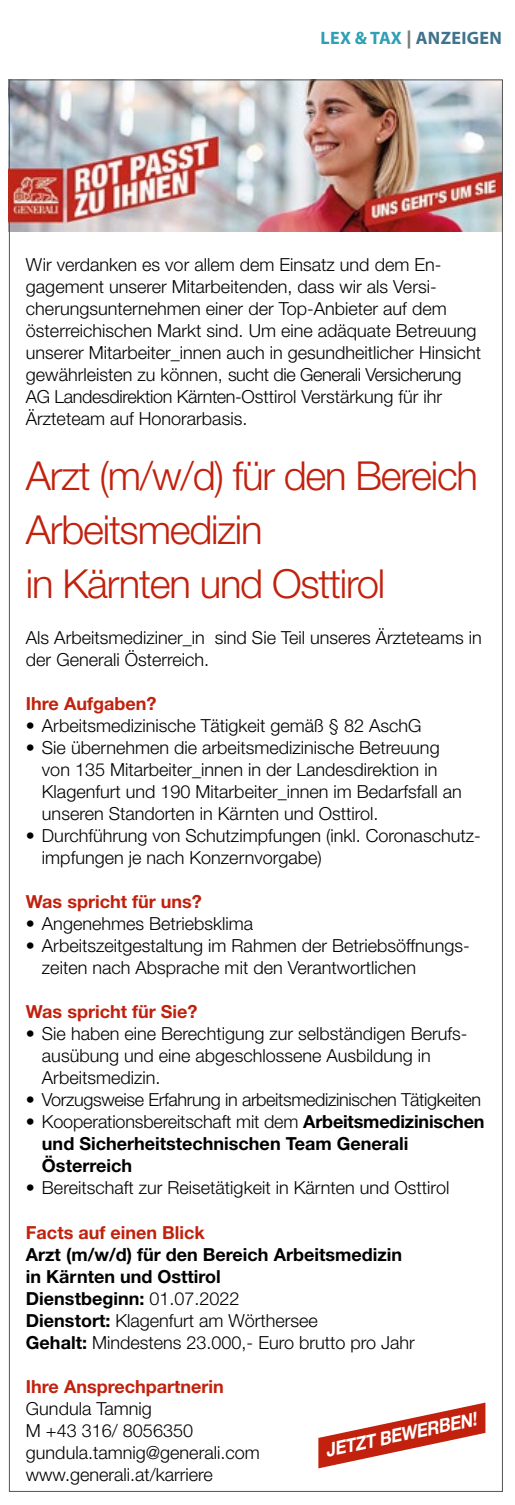
<style>
.page{position:relative;width:515px;height:1505px;background:#fff}
.page>*{position:absolute;margin:0;border:0;box-sizing:border-box;transform-origin:0 0}
.t1{font:300 40px/54px "Helvetica Neue LT Std";letter-spacing:-.03em;color:#c1210d}
.t2{font:italic 700 18.8px "Helvetica Neue LT Std";color:#fff;scale:.9 1}
.t3{font:300 18px/22px "Helvetica Neue LT Std";color:#000}
.t4{font:700 18px/22px "Helvetica Neue LT Std";color:#000}
.t5{font:700 18px "Helvetica Neue LT Std";color:#c1210d}
.t6{font:300 18px "Helvetica Neue LT Std";letter-spacing:-.02em;color:#000}
.t7{font:700 18px "Myriad Pro";letter-spacing:.02em;color:#40728c}
.s1{color:#2f9fb4}
.s2{font-weight:900;font-stretch:semi-expanded;color:#7c7b7b}
.s3{font-weight:300}
</style>
<div class="page">
<img style="left:11px;top:81px;width:489px;height:150px">
<svg style="left:318px;top:1402px;width:167px;height:65px"></svg>
<p class="t7" style="left:320px;top:26px;width:183px"><span class="s1">LEX &amp; TAX</span> <span class="s2">|</span> ANZEIGEN</p>
<p class="t3" style="left:26px;top:253px;width:456px">Wir verdanken es vor allem dem Einsatz und dem En&shy;gagement unserer Mitarbeitenden, dass wir als Versi&shy;cherungsunternehmen einer der Top-Anbieter auf dem österreichischen Markt sind. Um eine adäquate Betreuung unserer Mitarbeiter_innen auch in gesundheitlicher Hinsicht gewährleisten zu können, sucht die Generali Versicherung AG Landesdirektion Kärnten-Osttirol Verstärkung für ihr Ärzteteam auf Honorarbasis.</p>
<h1 class="t1" style="left:26px;top:448px;width:453px">Arzt (m/w/d) für den Bereich<br>Arbeitsmedizin<br>in Kärnten und Osttirol</h1>
<p class="t3" style="left:26px;top:626px;width:457px">Als Arbeitsmediziner_in sind Sie Teil unseres Ärzteteams in der Generali Österreich.</p>
<p class="t5" style="left:26px;top:692px;width:132px">Ihre Aufgaben?</p>
<p class="t3" style="left:26px;top:714px;width:396px">• Arbeitsmedizinische Tätigkeit gemäß § 82 AschG</p>
<p class="t3" style="left:42px;top:736px;width:421px;text-indent:-16px">• Sie übernehmen die arbeitsmedizinische Betreuung von 135 Mitarbeiter_innen in der Landesdirektion in Klagenfurt und 190 Mitarbeiter_innen im Bedarfsfall an unseren Standorten in Kärnten und Osttirol.</p>
<p class="t3" style="left:42px;top:824px;width:440px;text-indent:-16px">• Durchführung von Schutzimpfungen (inkl. Coronaschutz&shy;impfungen je nach Konzernvorgabe)</p>
<p class="t5" style="left:26px;top:890px;width:177px">Was spricht für uns?</p>
<p class="t3" style="left:26px;top:912px;width:229px">• Angenehmes Betriebsklima</p>
<p class="t3" style="left:42px;top:934px;width:429px;text-indent:-16px">• Arbeitszeitgestaltung im Rahmen der Betriebsöffnungs&shy;zeiten nach Absprache mit den Verantwortlichen</p>
<p class="t5" style="left:26px;top:1000px;width:173px">Was spricht für Sie?</p>
<p class="t3" style="left:42px;top:1022px;width:426px;text-indent:-16px">• Sie haben eine Berechtigung zur selbständigen Berufs&shy;ausübung und eine abgeschlossene Ausbildung in<br>Arbeitsmedizin.</p>
<p class="t6" style="left:26px;top:1088px;width:456px">• Vorzugsweise Erfahrung in arbeitsmedizinischen Tätigkeiten</p>
<p class="t4" style="left:42px;top:1110px;width:443px;text-indent:-16px"><span class="s3">• Kooperationsbereitschaft mit dem</span> Arbeitsmedizinischen und Sicherheitstechnischen Team Generali<br>Österreich</p>
<p class="t3" style="left:26px;top:1176px;width:424px">• Bereitschaft zur Reisetätigkeit in Kärnten und Osttirol</p>
<p class="t5" style="left:26px;top:1220px;width:180px">Facts auf einen Blick</p>
<p class="t4" style="left:26px;top:1242px;width:390px">Arzt (m/w/d) für den Bereich Arbeitsmedizin in Kärnten und Osttirol<br>Dienstbeginn: <span class="s3">01.07.2022<br></span>Dienstort: <span class="s3">Klagenfurt am Wörthersee<br></span>Gehalt: <span class="s3">Mindestens 23.000,- Euro brutto pro Jahr</span></p>
<p class="t5" style="left:26px;top:1374px;width:199px">Ihre Ansprechpartnerin</p>
<p class="t3" style="left:26px;top:1396px;width:235px">Gundula Tamnig<br>M +43 316/ 8056350 gundula.tamnig@generali.com www.generali.at/karriere</p>
<p class="t2" style="left:322px;top:1438px;width:172px;rotate:-12deg">JETZT BEWERBEN!</p>
</div>
